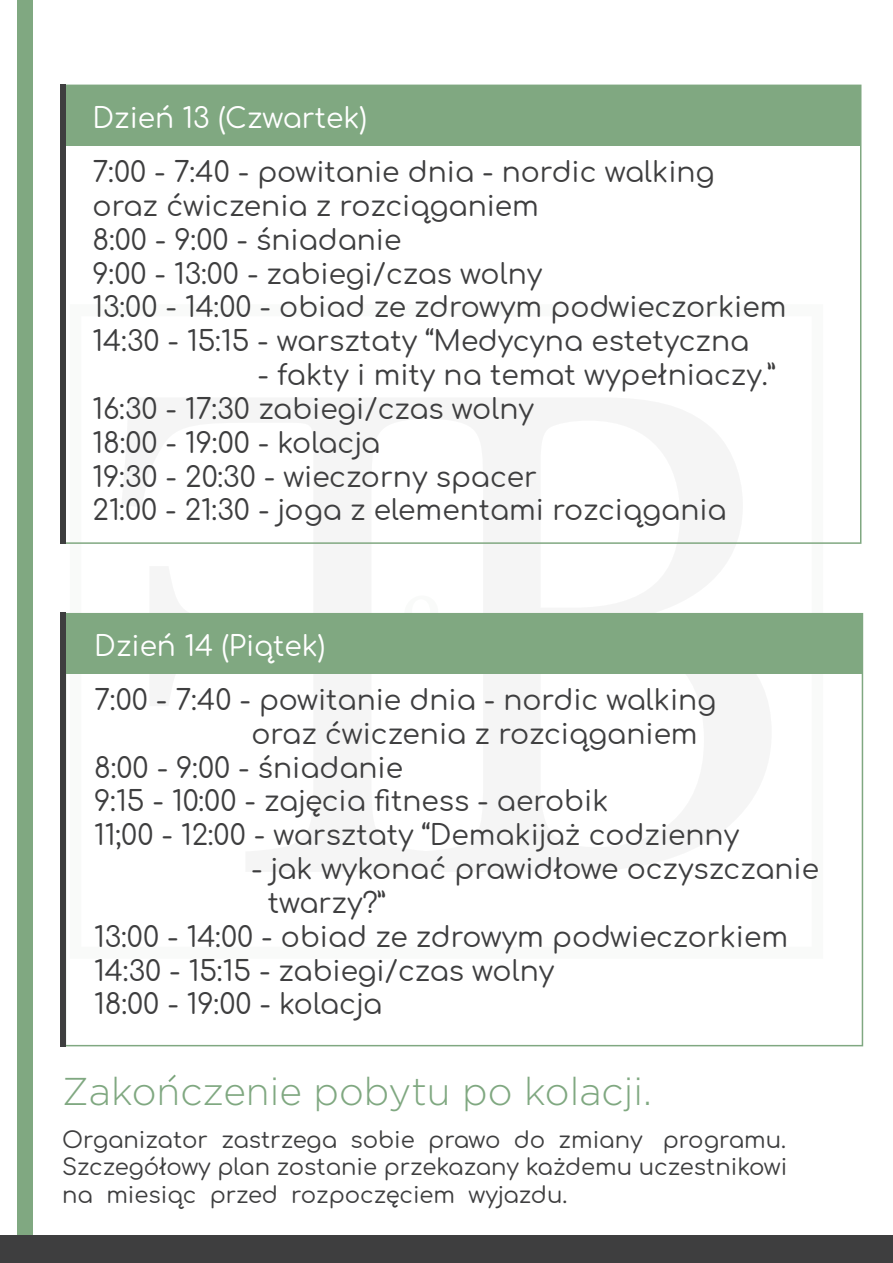
<style>
.page{position:relative;width:893px;height:1263px;background:#fff}
.page>*{position:absolute;margin:0;border:0;box-sizing:border-box;transform-origin:0 0}
.t1{font:300 38.7px "Gotham";color:#80a881}
.t2{font:28.2px/33.9px "Comfortaa";color:#3e3e3f}
.t3{font:28.2px "Comfortaa";color:#fff}
.t4{font:22.8px/27.3px "Comfortaa";color:#3e3e3f;text-align:justify}
</style>
<div class="page">
<div style="left:65px;top:613px;width:797px;height:60px;background:#80a881"></div>
<div style="left:65px;top:613px;width:798px;height:433px;border:2px solid #80a881"></div>
<div style="left:61px;top:612px;width:5px;height:435px;background:#3e3e3f"></div>
<div style="left:64px;top:85px;width:797px;height:61px;background:#80a881"></div>
<div style="left:61px;top:85px;width:5px;height:459px;background:#3e3e3f"></div>
<svg style="left:168px;top:1074px;width:8px;height:8px"></svg>
<div style="left:17px;top:0;width:16px;height:1263px;background:#80a881"></div>
<div style="left:0;top:1235px;width:893px;height:28px;background:#3e3e3f"></div>
<p class="t3" style="left:93px;top:92px;width:276px">Dzień 13 (Czwartek)</p>
<p class="t2" style="left:93px;top:151px;width:695px">7:00 - 7:40 - powitanie dnia - nordic walking oraz ćwiczenia z rozciąganiem<br>8:00 - 9:00 - śniadanie<br>9:00 - 13:00 - zabiegi/czas wolny<br>13:00 - 14:00 - obiad ze zdrowym podwieczorkiem 14:30 - 15:15 - warsztaty “Medycyna estetyczna</p>
<p class="t2" style="left:93px;top:354px;width:685px;text-indent:165px">- fakty i mity na temat wypełniaczy.” 16:30 - 17:30 zabiegi/czas wolny<br>18:00 - 19:00 - kolacja<br>19:30 - 20:30 - wieczorny spacer<br>21:00 - 21:30 - joga z elementami rozciągania</p>
<p class="t3" style="left:94px;top:620px;width:232px">Dzień 14 (Piątek)</p>
<p class="t2" style="left:94px;top:679px;width:624px">7:00 - 7:40 - powitanie dnia - nordic walking</p>
<p class="t2" style="left:251px;top:713px;width:448px">oraz ćwiczenia z rozciąganiem</p>
<p class="t2" style="left:94px;top:747px;width:310px">8:00 - 9:00 - śniadanie</p>
<p class="t2" style="left:94px;top:781px;width:516px">9:15 - 10:00 - zajęcia fitness - aerobik</p>
<p class="t2" style="left:94px;top:814px;width:646px">11;00 - 12:00 - warsztaty “Demakijaż codzienny</p>
<p class="t2" style="left:251px;top:848px;width:569px">- jak wykonać prawidłowe oczyszczanie</p>
<p class="t2" style="left:268px;top:882px;width:119px">twarzy?”</p>
<p class="t2" style="left:94px;top:916px;width:695px">13:00 - 14:00 - obiad ze zdrowym podwieczorkiem</p>
<p class="t2" style="left:94px;top:950px;width:461px">14:30 - 15:15 - zabiegi/czas wolny</p>
<p class="t2" style="left:94px;top:984px;width:289px">18:00 - 19:00 - kolacja</p>
<h1 class="t1" style="left:62px;top:1070px;width:591px">Zakonczenie pobytu po kolacji.</h1>
<p class="t4" style="left:62px;top:1123px;width:727px">Organizator zastrzega sobie prawo do zmiany programu.<br>Szczegółowy plan zostanie przekazany każdemu uczestnikowi na miesiąc przed rozpoczęciem wyjazdu.</p>
</div>
